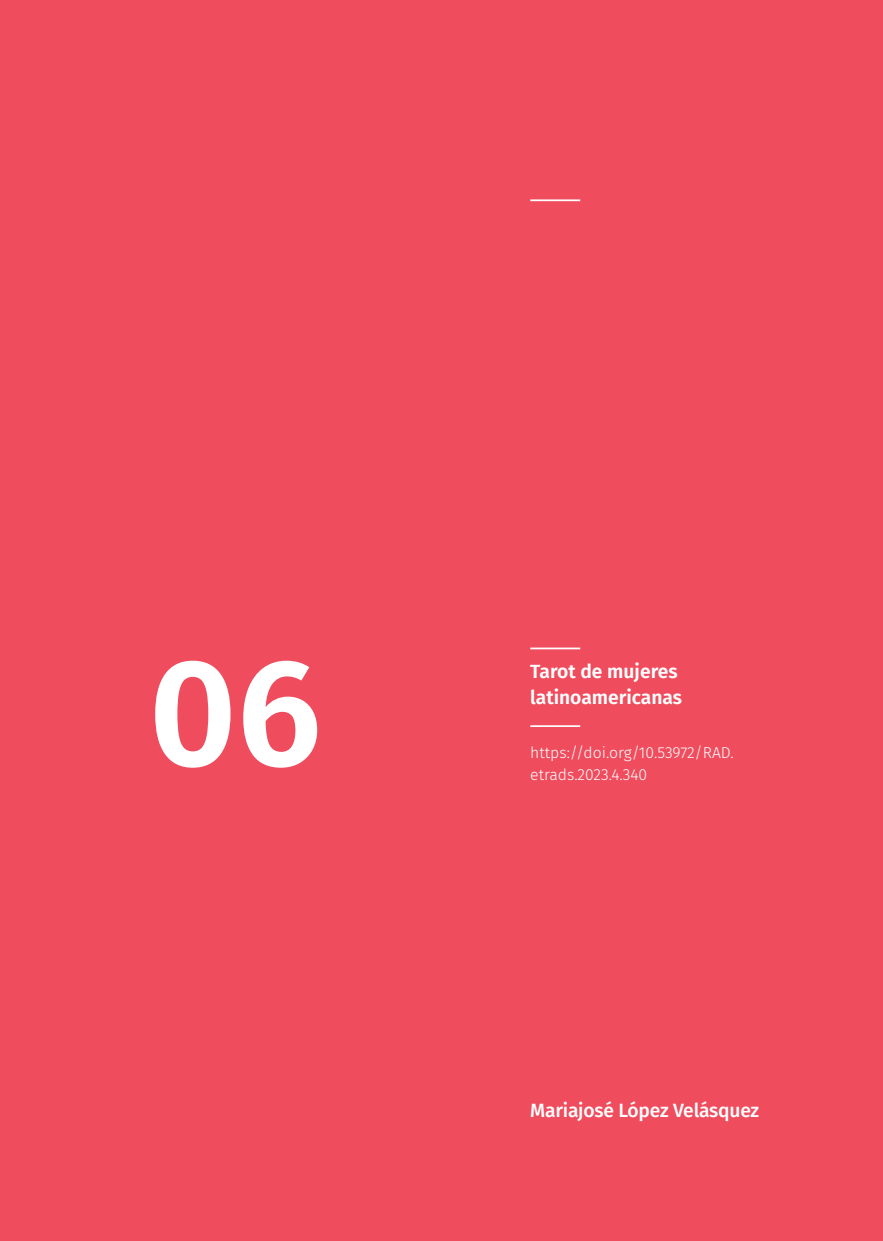
<style>
.page{position:relative;width:883px;height:1241px;background:#fff}
.page>*{position:absolute;margin:0;border:0;box-sizing:border-box;transform-origin:0 0}
.t1{font:600 152.08px "Fira Sans";color:#fff}
.t2{font:600 19.25px/26.2px "Fira Sans";color:#fff}
.t3{font:500 19.25px "Fira Sans";letter-spacing:-.01em;color:#fff}
.t4{font:300 15.75px/22.8px "Fira Sans";color:#fff}
</style>
<div class="page">
<div style="left:0;top:0;width:883px;height:1240px;background:#ef4d5e"></div>
<hr style="left:530px;top:647px;width:50px;height:2px;background:#fff">
<hr style="left:530px;top:199px;width:50px;height:2px;background:#fff">
<hr style="left:530px;top:725px;width:50px;height:2px;background:#fff">
<p class="t1" style="left:149px;top:587px;width:174px">06</p>
<p class="t2" style="left:530px;top:657px;width:153px">Tarot de mujeres latinoamericanas</p>
<p class="t4" style="left:530px;top:740px;width:205px">https://doi.org/10.53972/RAD. etrads.2023.4.340</p>
<p class="t3" style="left:530px;top:1094px;width:231px">Mariajosé López Velásquez</p>
</div>
